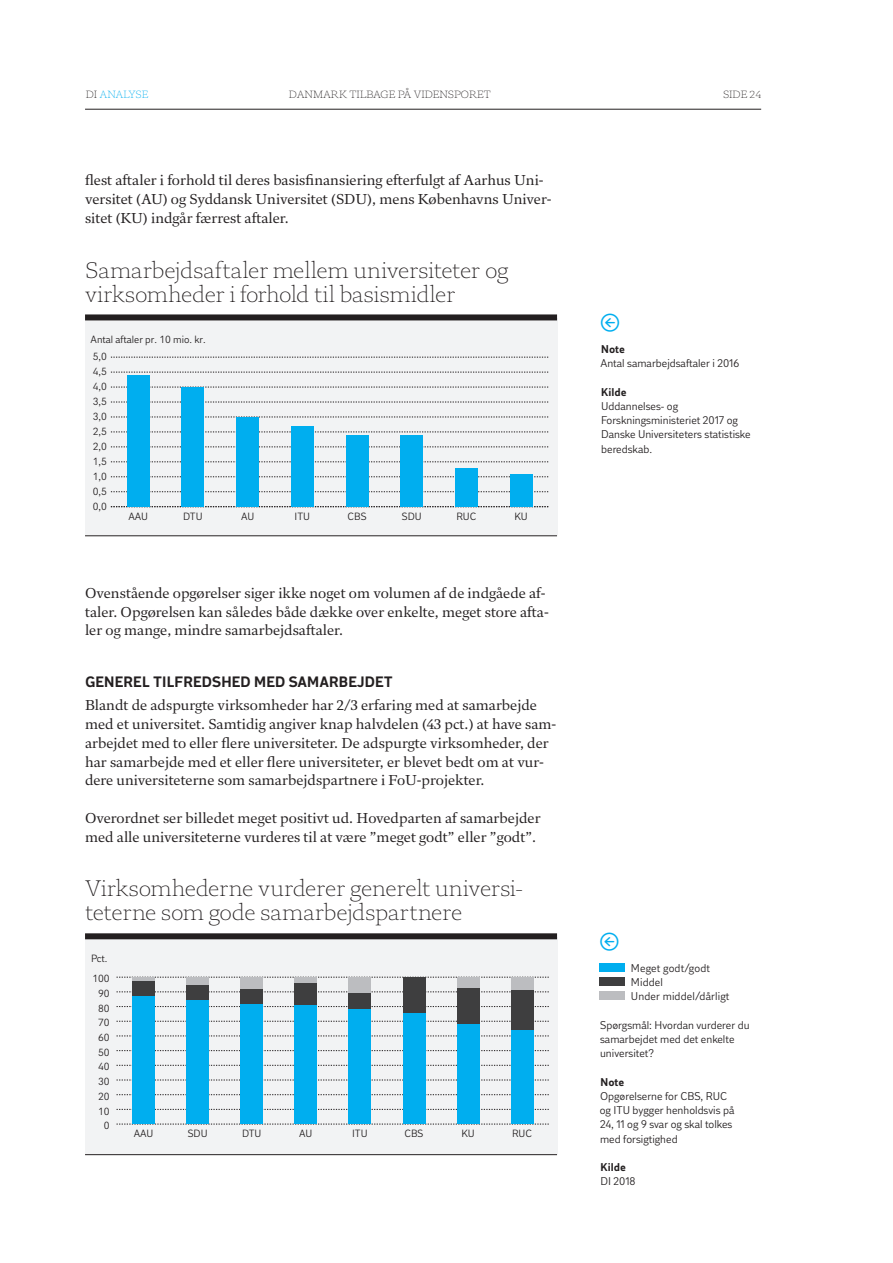
<style>
.page{position:relative;width:893px;height:1263px;background:#fff}
.page>*{position:absolute;margin:0;border:0;box-sizing:border-box;transform-origin:0 0}
.t1{font:300 22.5px/24px "DI Serif";letter-spacing:.005em;color:#231f20}
.t2{font:21px "DI Stuff";color:#00aeef}
.t3{font:700 15px "DI Sans";letter-spacing:.005em;color:#231f20}
.t4{font:14.25px/18.8px "DI Serif";letter-spacing:.005em;color:#231f20}
.t5{font:11.25px/14.2px "DI Sans";color:#231f20}
.t6{font:700 11.25px "DI Sans";color:#231f20}
.t7{font:10.5px "DI Sans";color:#231f20}
.t8{font:300 10.5px "DI Serif";color:#231f20}
.t9{font:300 10.5px "DI Serif";color:#00aeef}
.s1{color:#231f20}
</style>
<div class="page">
<hr style="left:85px;top:109px;width:676px;height:1px;background:#231f20">
<div style="left:85px;top:318px;width:472px;height:217px;background:#f2f3f4"></div>
<div style="left:85px;top:314px;width:472px;height:6px;background:#231f20"></div>
<hr style="left:85px;top:535px;width:472px;height:1px;background:#231f20">
<svg style="left:111px;top:506px;width:438px;height:1px"></svg>
<svg style="left:111px;top:491px;width:438px;height:1px"></svg>
<svg style="left:111px;top:476px;width:438px;height:1px"></svg>
<svg style="left:111px;top:462px;width:438px;height:1px"></svg>
<svg style="left:111px;top:447px;width:438px;height:1px"></svg>
<svg style="left:111px;top:432px;width:438px;height:1px"></svg>
<svg style="left:111px;top:417px;width:438px;height:1px"></svg>
<svg style="left:111px;top:402px;width:438px;height:1px"></svg>
<svg style="left:111px;top:387px;width:438px;height:1px"></svg>
<svg style="left:111px;top:372px;width:438px;height:1px"></svg>
<svg style="left:111px;top:357px;width:438px;height:1px"></svg>
<div style="left:127px;top:375px;width:23px;height:132px;background:#00aeef"></div>
<div style="left:181px;top:387px;width:23px;height:120px;background:#00aeef"></div>
<div style="left:236px;top:417px;width:23px;height:90px;background:#00aeef"></div>
<div style="left:291px;top:426px;width:23px;height:81px;background:#00aeef"></div>
<div style="left:346px;top:435px;width:23px;height:72px;background:#00aeef"></div>
<div style="left:400px;top:435px;width:23px;height:72px;background:#00aeef"></div>
<div style="left:455px;top:468px;width:23px;height:39px;background:#00aeef"></div>
<div style="left:510px;top:474px;width:23px;height:33px;background:#00aeef"></div>
<div style="left:600px;top:963px;width:25px;height:9px;background:#00aeef"></div>
<div style="left:600px;top:977px;width:25px;height:9px;background:#3e3e3f"></div>
<div style="left:600px;top:992px;width:25px;height:8px;background:#bcbdc0"></div>
<div style="left:85px;top:937px;width:472px;height:217px;background:#f2f3f4"></div>
<div style="left:85px;top:933px;width:472px;height:6px;background:#231f20"></div>
<hr style="left:85px;top:1154px;width:472px;height:1px;background:#231f20">
<svg style="left:117px;top:1124px;width:432px;height:1px"></svg>
<svg style="left:117px;top:1109px;width:432px;height:1px"></svg>
<svg style="left:117px;top:1094px;width:432px;height:1px"></svg>
<svg style="left:117px;top:1080px;width:432px;height:1px"></svg>
<svg style="left:117px;top:1065px;width:432px;height:1px"></svg>
<svg style="left:117px;top:1050px;width:432px;height:1px"></svg>
<svg style="left:117px;top:1036px;width:432px;height:1px"></svg>
<svg style="left:117px;top:1021px;width:432px;height:1px"></svg>
<svg style="left:117px;top:1006px;width:432px;height:1px"></svg>
<svg style="left:117px;top:991px;width:432px;height:1px"></svg>
<svg style="left:117px;top:977px;width:432px;height:1px"></svg>
<hr style="left:132px;top:977px;width:23px;height:4px;background:#bcbdc0">
<div style="left:186px;top:977px;width:23px;height:8px;background:#bcbdc0"></div>
<div style="left:240px;top:977px;width:23px;height:12px;background:#bcbdc0"></div>
<div style="left:294px;top:977px;width:23px;height:6px;background:#bcbdc0"></div>
<div style="left:349px;top:977px;width:22px;height:16px;background:#bcbdc0"></div>
<div style="left:457px;top:977px;width:22px;height:11px;background:#bcbdc0"></div>
<div style="left:511px;top:977px;width:22px;height:13px;background:#bcbdc0"></div>
<div style="left:132px;top:981px;width:23px;height:15px;background:#3e3e3f"></div>
<div style="left:186px;top:985px;width:23px;height:16px;background:#3e3e3f"></div>
<div style="left:240px;top:989px;width:23px;height:15px;background:#3e3e3f"></div>
<div style="left:294px;top:983px;width:23px;height:23px;background:#3e3e3f"></div>
<div style="left:349px;top:993px;width:22px;height:17px;background:#3e3e3f"></div>
<div style="left:403px;top:977px;width:22px;height:37px;background:#3e3e3f"></div>
<div style="left:457px;top:988px;width:22px;height:36px;background:#3e3e3f"></div>
<div style="left:511px;top:990px;width:22px;height:41px;background:#3e3e3f"></div>
<div style="left:132px;top:996px;width:23px;height:128px;background:#00aeef"></div>
<div style="left:186px;top:1001px;width:23px;height:123px;background:#00aeef"></div>
<div style="left:240px;top:1004px;width:23px;height:120px;background:#00aeef"></div>
<div style="left:294px;top:1006px;width:23px;height:118px;background:#00aeef"></div>
<div style="left:349px;top:1010px;width:22px;height:114px;background:#00aeef"></div>
<div style="left:403px;top:1014px;width:22px;height:110px;background:#00aeef"></div>
<div style="left:457px;top:1024px;width:22px;height:100px;background:#00aeef"></div>
<div style="left:511px;top:1031px;width:22px;height:93px;background:#00aeef"></div>
<p class="t9" style="left:86px;top:88px;width:64px"><span class="s1">DI</span> ANALYSE</p>
<p class="t8" style="left:289px;top:88px;width:203px">DANMARK TILBAGE PÅ VIDENSPORET</p>
<p class="t8" style="left:723px;top:88px;width:40px">SIDE 24</p>
<p class="t4" style="left:85px;top:171px;width:468px">flest aftaler i forhold til deres basisfinansiering efterfulgt af Aarhus Uni&shy;versitet (AU) og Syddansk Universitet (SDU), mens Københavns Univer&shy;sitet (KU) indgår færrest aftaler.</p>
<h1 class="t1" style="left:85px;top:258px;width:425px">Samarbejdsaftaler mellem universiteter og virksomheder i forhold til basismidler</h1>
<p class="t7" style="left:91px;top:333px;width:117px">Antal aftaler pr. 10 mio. kr.</p>
<p class="t7" style="left:93px;top:350px;width:16px">5,0</p>
<p class="t7" style="left:93px;top:365px;width:16px">4,5</p>
<p class="t7" style="left:93px;top:380px;width:16px">4,0</p>
<p class="t7" style="left:93px;top:395px;width:16px">3,5</p>
<p class="t7" style="left:93px;top:410px;width:16px">3,0</p>
<p class="t7" style="left:93px;top:425px;width:16px">2,5</p>
<p class="t7" style="left:93px;top:440px;width:16px">2,0</p>
<p class="t7" style="left:93px;top:455px;width:16px">1,5</p>
<p class="t7" style="left:93px;top:470px;width:16px">1,0</p>
<p class="t7" style="left:93px;top:485px;width:16px">0,5</p>
<p class="t7" style="left:93px;top:501px;width:16px">0,0</p>
<p class="t7" style="left:128px;top:510px;width:21px">AAU</p>
<p class="t7" style="left:183px;top:510px;width:21px">DTU</p>
<p class="t7" style="left:241px;top:510px;width:15px">AU</p>
<p class="t7" style="left:295px;top:510px;width:17px">ITU</p>
<p class="t7" style="left:348px;top:510px;width:20px">CBS</p>
<p class="t7" style="left:402px;top:510px;width:21px">SDU</p>
<p class="t7" style="left:457px;top:510px;width:21px">RUC</p>
<p class="t7" style="left:515px;top:510px;width:15px">KU</p>
<p class="t4" style="left:85px;top:583px;width:465px">Ovenstående opgørelser siger ikke noget om volumen af de indgåede af&shy;taler. Opgørelsen kan således både dække over enkelte, meget store afta&shy;ler og mange, mindre samarbejdsaftaler.</p>
<p class="t3" style="left:85px;top:673px;width:309px">GENEREL TILFREDSHED MED SAMARBEJDET</p>
<p class="t4" style="left:85px;top:696px;width:473px">Blandt de adspurgte virksomheder har 2/3 erfaring med at samarbejde med et universitet. Samtidig angiver knap halvdelen (43 pct.) at have sam&shy;arbejdet med to eller flere universiteter. De adspurgte virksomheder, der har samarbejde med et eller flere universiteter, er blevet bedt om at vur&shy;dere universiteterne som samarbejdspartnere i FoU-projekter.</p>
<p class="t4" style="left:85px;top:808px;width:457px">Overordnet ser billedet meget positivt ud. Hovedparten af samarbejder med alle universiteterne vurderes til at være ”meget godt” eller ”godt”.</p>
<h1 class="t1" style="left:85px;top:876px;width:440px">Virksomhederne vurderer generelt universi&shy;teterne som gode samarbejdspartnere</h1>
<p class="t7" style="left:91px;top:952px;width:18px">Pct.</p>
<p class="t7" style="left:92px;top:973px;width:19px">100</p>
<p class="t7" style="left:98px;top:987px;width:13px">90</p>
<p class="t7" style="left:98px;top:1002px;width:13px">80</p>
<p class="t7" style="left:98px;top:1017px;width:13px">70</p>
<p class="t7" style="left:98px;top:1031px;width:13px">60</p>
<p class="t7" style="left:98px;top:1046px;width:13px">50</p>
<p class="t7" style="left:98px;top:1061px;width:13px">40</p>
<p class="t7" style="left:98px;top:1075px;width:13px">30</p>
<p class="t7" style="left:98px;top:1090px;width:13px">20</p>
<p class="t7" style="left:98px;top:1105px;width:13px">10</p>
<p class="t7" style="left:104px;top:1120px;width:7px">0</p>
<p class="t7" style="left:134px;top:1127px;width:21px">AAU</p>
<p class="t7" style="left:188px;top:1127px;width:21px">SDU</p>
<p class="t7" style="left:242px;top:1127px;width:21px">DTU</p>
<p class="t7" style="left:299px;top:1127px;width:15px">AU</p>
<p class="t7" style="left:352px;top:1127px;width:17px">ITU</p>
<p class="t7" style="left:405px;top:1127px;width:20px">CBS</p>
<p class="t7" style="left:461px;top:1127px;width:15px">KU</p>
<p class="t7" style="left:512px;top:1127px;width:21px">RUC</p>
<h2 class="t2" style="left:600px;top:309px;width:22px">&lt;</h2>
<p class="t6" style="left:601px;top:342px;width:25px">Note</p>
<p class="t5" style="left:600px;top:356px;width:140px">Antal samarbejdsaftaler i 2016</p>
<p class="t6" style="left:601px;top:385px;width:27px">Kilde</p>
<p class="t5" style="left:601px;top:399px;width:151px">Uddannelses- og<br>Forskningsministeriet 2017 og<br>Danske Universiteters statistiske beredskab.</p>
<h2 class="t2" style="left:599px;top:928px;width:22px">&lt;</h2>
<p class="t5" style="left:631px;top:961px;width:100px">Meget godt/godt<br>Middel<br>Under middel/dårligt</p>
<p class="t5" style="left:600px;top:1018px;width:151px">Spørgsmål: Hvordan vurderer du samarbejdet med det enkelte universitet?</p>
<p class="t6" style="left:601px;top:1075px;width:25px">Note</p>
<p class="t5" style="left:600px;top:1089px;width:136px">Opgørelserne for CBS, RUC og ITU bygger henholdsvis på<br>24, 11 og 9 svar og skal tolkes med forsigtighed</p>
<p class="t6" style="left:601px;top:1160px;width:27px">Kilde</p>
<p class="t5" style="left:600px;top:1174px;width:37px">DI 2018</p>
</div>
